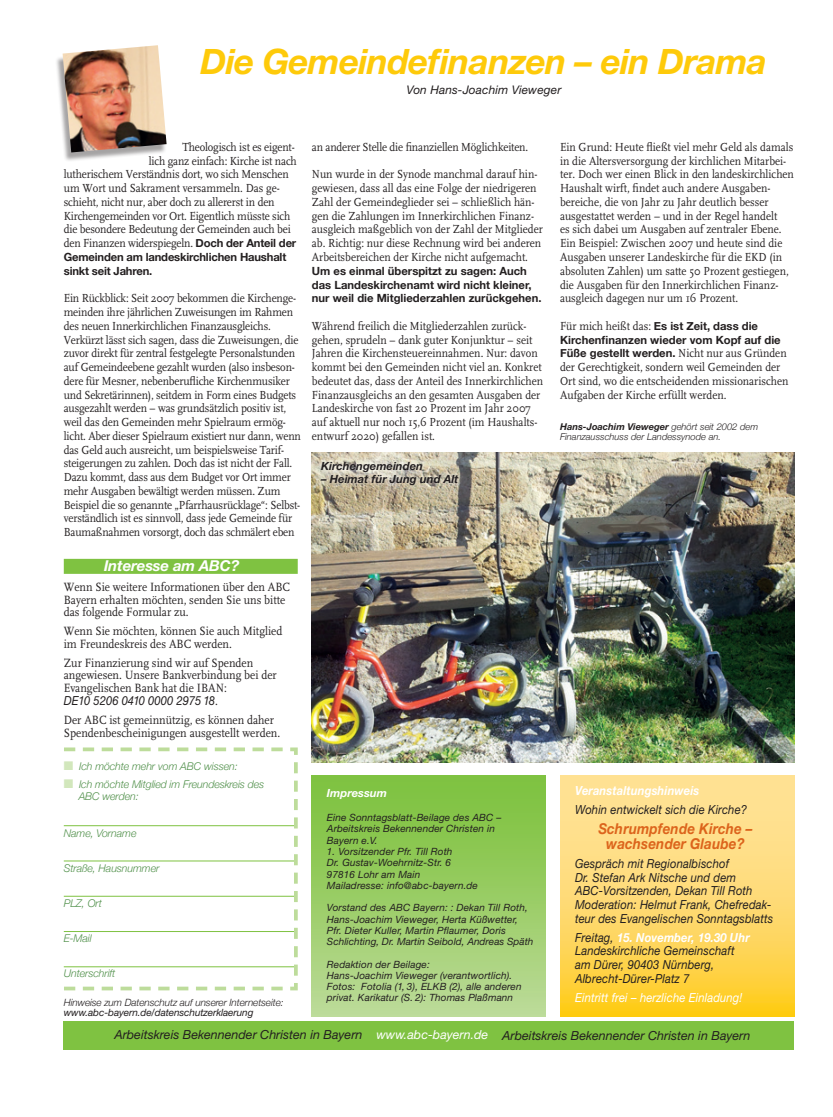
<style>
.page{position:relative;width:833px;height:1117px;background:#fff}
.page>*{position:absolute;margin:0;border:0;box-sizing:border-box;transform-origin:0 0}
.t1{font:italic 700 35px "Helvetica Neue";letter-spacing:-.02em;color:#feca0a}
.t2{font:italic 700 15px/15px "Helvetica Neue";letter-spacing:.01em;color:#dc641c;text-align:center;scale:.9 1}
.t3{font:italic 700 15px "Helvetica Neue";letter-spacing:-.01em;color:#fff}
.t4{font:12.5px/12.5px "FF Scala";color:#231f20;scale:.9 1}
.t5{font:italic 12.5px/13.8px "Helvetica Neue";letter-spacing:.01em;color:#231f20;scale:.9 1}
.t6{font:italic 12.5px "Helvetica Neue";letter-spacing:.01em;color:#231f20}
.t7{font:italic 12.5px "Helvetica Neue";letter-spacing:.01em;color:#fff;scale:.9 1}
.t8{font:italic 700 12.5px "Helvetica Neue";letter-spacing:.01em;color:#fff;scale:.9 1}
.t9{font:12.25px/13.8px "FF Scala";color:#231f20;scale:.9 1}
.t10{font:italic 11.88px "Helvetica Neue";letter-spacing:.01em;color:#231f20}
.t11{font:700 11.25px/13.8px "Helvetica Neue";color:#231f20}
.t12{font:italic 700 11.25px "Helvetica Neue";color:#231f20}
.t13{font:italic 700 11.25px "Helvetica Neue";color:#fff}
.t14{font:italic 300 10.62px/12.5px "Helvetica Neue";letter-spacing:-.01em;color:#50904a}
.t15{font:italic 10px/11.2px "Helvetica Neue";letter-spacing:.01em;color:#231f20}
.t16{font:italic 300 10px "Helvetica Neue";letter-spacing:-.01em;color:#231f20}
.t17{font:italic 10px "Helvetica Neue";letter-spacing:-.01em;color:#231f20}
.t18{font:italic 300 9.38px/10px "Helvetica Neue";color:#231f20}
.s1{font-family:"Helvetica Neue";font-weight:700;font-size:11.25px}
.s2{font-family:"FF Scala";font-weight:400;font-size:12.25px}
.s3{font-weight:700}
.s4{font-family:"FF Scala";font-style:normal}
.s5{color:#d2e7bc}
.s6{color:#fff}
.s7{font-weight:700;color:#fff}
</style>
<div class="page">
<div style="left:64px;top:558px;width:234px;height:15px;background:#7fc241"></div>
<div style="left:64px;top:1021px;width:730px;height:28px;background:#7fc241"></div>
<div style="left:312px;top:775px;width:234px;height:241px;background:linear-gradient(to bottom,#7ac039,#bbda96)"></div>
<svg style="left:560px;top:775px;width:234px;height:241px;background:#fed96b"></svg>
<img style="left:312px;top:452px;width:482px;height:310px">
<div style="left:55px;top:48px;width:111px;height:114px;background:#231f20;opacity:.41"></div>
<img style="left:63px;top:45px;width:104px;height:107px">
<svg style="left:315px;top:456px;width:149px;height:35px;background:#c9c2af"></svg>
<svg style="left:63px;top:747px;width:235px;height:244px"></svg>
<h1 class="t1" style="left:201px;top:40px;width:568px">Die Gemeindefinanzen – ein Drama</h1>
<p class="t10" style="left:406px;top:83px;width:156px">Von Hans-Joachim Vieweger</p>
<p class="t9" style="left:182px;top:140px;width:126px">Theologisch ist es eigent-</p>
<p class="t9" style="left:149px;top:154px;width:166px">lich ganz einfach: Kirche ist nach</p>
<p class="t9" style="left:64px;top:168px;width:251px">lutherischem Verständnis dort, wo sich Menschen</p>
<p class="t9" style="left:64px;top:181px;width:241px">um Wort und Sakrament versammeln. Das ge-</p>
<p class="t9" style="left:64px;top:195px;width:236px">schieht, nicht nur, aber doch zu allererst in den</p>
<p class="t9" style="left:64px;top:209px;width:253px">Kirchengemeinden vor Ort. Eigentlich müsste sich</p>
<p class="t9" style="left:64px;top:223px;width:254px">die besondere Bedeutung der Gemeinden auch bei</p>
<p class="t9" style="left:64px;top:236px;width:260px">den Finanzen widerspiegeln. <span class="s1">Doch der Anteil der</span></p>
<p class="t11" style="left:64px;top:250px;width:224px">Gemeinden am landeskirchlichen Haushalt sinkt seit Jahren.</p>
<p class="t9" style="left:64px;top:291px;width:265px">Ein Rückblick: Seit 2007 bekommen die Kirchenge&shy;meinden ihre jährlichen Zuweisungen im Rahmen des neuen Innerkirchlichen Finanzausgleichs.<br>Verkürzt lässt sich sagen, dass die Zuweisungen, die zuvor direkt für zentral festgelegte Personalstunden auf Gemeindeebene gezahlt wurden (also insbeson&shy;dere für Mesner, nebenberufliche Kirchenmusiker und Sekretärinnen), seitdem in Form eines Budgets ausgezahlt werden – was grundsätzlich positiv ist, weil das den Gemeinden mehr Spielraum ermög&shy;licht. Aber dieser Spielraum existiert nur dann, wenn das Geld auch ausreicht, um beispielsweise Tarif&shy;steigerungen zu zahlen. Doch das ist nicht der Fall.<br>Dazu kommt, dass aus dem Budget vor Ort immer mehr Ausgaben bewältigt werden müssen. Zum Beispiel die so genannte „Pfarrhausrücklage“: Selbst&shy;verständlich ist es sinnvoll, dass jede Gemeinde für Baumaßnahmen vorsorgt, doch das schmälert eben</p>
<p class="t9" style="left:312px;top:140px;width:242px">an anderer Stelle die finanziellen Möglichkeiten.</p>
<p class="t9" style="left:312px;top:168px;width:258px">Nun wurde in der Synode manchmal darauf hin&shy;gewiesen, dass all das eine Folge der niedrigeren Zahl der Gemeindeglieder sei – schließlich hän&shy;gen die Zahlungen im Innerkirchlichen Finanz&shy;ausgleich maßgeblich von der Zahl der Mitglieder ab. Richtig: nur diese Rechnung wird bei anderen Arbeitsbereichen der Kirche nicht aufgemacht.</p>
<p class="t11" style="left:312px;top:263px;width:231px">Um es einmal überspitzt zu sagen: Auch das Landeskirchenamt wird nicht kleiner, nur weil die Mitgliederzahlen zurückgehen.</p>
<p class="t9" style="left:312px;top:319px;width:258px">Während freilich die Mitgliederzahlen zurück&shy;gehen, sprudeln – dank guter Konjunktur – seit Jahren die Kirchensteuereinnahmen. Nur: davon kommt bei den Gemeinden nicht viel an. Konkret bedeutet das, dass der Anteil des Innerkirchlichen Finanzausgleichs an den gesamten Ausgaben der Landeskirche von fast 20 Prozent im Jahr 2007 auf aktuell nur noch 15,6 Prozent (im Haushalts&shy;entwurf 2020) gefallen ist.</p>
<p class="t12" style="left:321px;top:459px;width:103px">Kirchengemeinden</p>
<p class="t12" style="left:321px;top:471px;width:139px">– Heimat für Jung und Alt</p>
<p class="t9" style="left:560px;top:140px;width:261px">Ein Grund: Heute fließt viel mehr Geld als damals in die Altersversorgung der kirchlichen Mitarbei&shy;ter. Doch wer einen Blick in den landeskirchlichen Haushalt wirft, findet auch andere Ausgaben&shy;bereiche, die von Jahr zu Jahr deutlich besser ausgestattet werden – und in der Regel handelt<br>es sich dabei um Ausgaben auf zentraler Ebene.<br>Ein Beispiel: Zwischen 2007 und heute sind die Ausgaben unserer Landeskirche für die EKD (in absoluten Zahlen) um satte 50 Prozent gestiegen, die Ausgaben für den Innerkirchlichen Finanz&shy;ausgleich dagegen nur um 16 Prozent.</p>
<p class="t11" style="left:560px;top:318px;width:228px"><span class="s2">Für mich heißt das:</span> Es ist Zeit, dass die<br>Kirchenfinanzen wieder vom Kopf auf die<br>Füße gestellt werden. <span class="s2">Nicht nur aus Gründen</span></p>
<p class="t9" style="left:560px;top:360px;width:255px">der Gerechtigkeit, sondern weil Gemeinden der<br>Ort sind, wo die entscheidenden missionarischen<br>Aufgaben der Kirche erfüllt werden.</p>
<p class="t18" style="left:560px;top:421px;width:200px"><span class="s3">Hans-Joachim Vieweger</span> gehört seit 2002 dem<br>Finanzausschuss der Landessynode an.</p>
<p class="t3" style="left:104px;top:556px;width:137px">Interesse am ABC?</p>
<p class="t4" style="left:64px;top:581px;width:253px">Wenn Sie weitere Informationen über den ABC<br>Bayern erhalten möchten, senden Sie uns bitte das folgende Formular zu.</p>
<p class="t4" style="left:64px;top:625px;width:244px">Wenn Sie möchten, können Sie auch Mitglied im Freundeskreis des ABC werden.</p>
<p class="t4" style="left:64px;top:656px;width:238px">Zur Finanzierung sind wir auf Spenden angewiesen. Unsere Bankverbindung bei der<br>Evangelischen Bank hat die IBAN:</p>
<p class="t5" style="left:64px;top:693px;width:173px">DE10 5206 0410 0000 2975 18<span class="s4">.</span></p>
<p class="t4" style="left:64px;top:713px;width:242px">Der ABC ist gemeinnützig, es können daher<br>Spendenbescheinigungen ausgestellt werden.</p>
<p class="t14" style="left:64px;top:760px;width:175px"><span class="s5">■</span> Ich möchte mehr vom ABC wissen:</p>
<p class="t14" style="left:79px;top:777px;width:187px;text-indent:-15px"><span class="s5">■</span> Ich möchte Mitglied im Freundeskreis des<br>ABC werden:</p>
<p class="t14" style="left:64px;top:826px;width:74px">Name, Vorname</p>
<p class="t14" style="left:64px;top:861px;width:97px">Straße, Hausnummer</p>
<p class="t14" style="left:64px;top:896px;width:40px">PLZ, Ort</p>
<p class="t14" style="left:64px;top:931px;width:29px">E-Mail</p>
<p class="t14" style="left:64px;top:966px;width:53px">Unterschrift</p>
<p class="t16" style="left:64px;top:996px;width:221px">Hinweise zum Datenschutz auf unserer Internetseite:</p>
<p class="t17" style="left:64px;top:1006px;width:191px">www.abc-bayern.de/datenschutzerklaerung</p>
<p class="t6" style="left:114px;top:1027px;width:637px">Arbeitskreis Bekennender Christen in Bayern <span class="s6">www.abc-bayern.de</span> Arbeitskreis Bekennender Christen in Bayern</p>
<p class="t8" style="left:575px;top:783px;width:140px">Veranstaltungshinweis</p>
<p class="t5" style="left:575px;top:802px;width:193px">Wohin entwickelt sich die Kirche?</p>
<p class="t2" style="left:598px;top:820px;width:173px">Schrumpfende Kirche – wachsender Glaube?</p>
<p class="t5" style="left:575px;top:856px;width:222px">Gespräch mit Regionalbischof<br>Dr. Stefan Ark Nitsche und dem ABC-Vorsitzenden, Dekan Till Roth Moderation: Helmut Frank, Chefredak&shy;teur des Evangelischen Sonntagsblatts</p>
<p class="t5" style="left:575px;top:929px;width:196px">Freitag, <span class="s7">15. November, 19.30 Uhr<br></span>Landeskirchliche Gemeinschaft am Dürer, 90403 Nürnberg,<br>Albrecht-Dürer-Platz 7</p>
<p class="t7" style="left:575px;top:989px;width:187px">Eintritt frei – herzliche Einladung!</p>
<p class="t13" style="left:327px;top:786px;width:61px">Impressum</p>
<p class="t15" style="left:327px;top:811px;width:176px">Eine Sonntagsblatt-Beilage des ABC –<br>Arbeitskreis Bekennender Christen in<br>Bayern e.V.</p>
<p class="t15" style="left:327px;top:845px;width:152px">1. Vorsitzender Pfr. Till Roth<br>Dr. Gustav-Woehrnitz-Str. 6<br>97816 Lohr am Main<br>Mailadresse: info@abc-bayern.de</p>
<p class="t15" style="left:327px;top:901px;width:208px">Vorstand des ABC Bayern: : Dekan Till Roth, Hans-Joachim Vieweger, Herta Küßwetter, Pfr. Dieter Kuller, Martin Pflaumer, Doris Schlichting, Dr. Martin Seibold, Andreas Späth</p>
<p class="t15" style="left:327px;top:957px;width:196px">Redaktion der Beilage:<br>Hans-Joachim Vieweger (verantwortlich).<br>Fotos: Fotolia (1, 3), ELKB (2), alle anderen privat. Karikatur (S. 2): Thomas Plaßmann</p>
</div>
